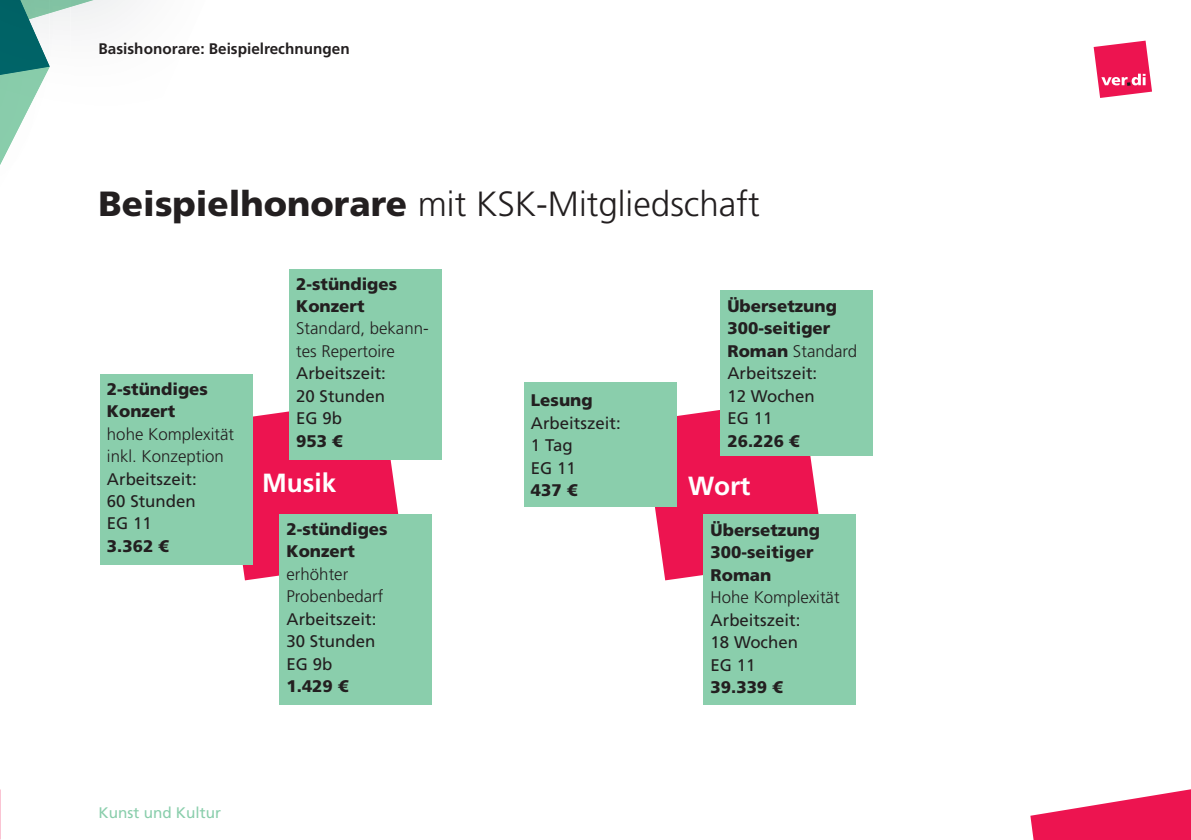
<style>
.page{position:relative;width:1191px;height:840px;background:#fff}
.page>*{position:absolute;margin:0;border:0;box-sizing:border-box;transform-origin:0 0}
.t1{font:300 35px "Frutiger LT Pro";color:#231f20}
.t2{font:700 26.2px "Frutiger LT Pro";color:#fff}
.t3{font:900 16.8px/22.4px "Frutiger LT Pro";color:#231f20}
.t4{font:16.8px/22.4px "Frutiger LT Pro";color:#231f20;text-align:justify}
.t5{font:300 16.8px/22.4px "Frutiger LT Pro";color:#231f20}
.t6{font:700 15.2px "Frutiger LT Pro";color:#231f20}
.t7{font:15.2px "Frutiger LT Pro";color:#8aceac}
.s1{font-weight:900}
.s2{font-weight:300}
.s3{font-weight:400}
</style>
<div class="page">
<svg style="left:1030px;top:789px;width:161px;height:50px"></svg>
<svg style="left:1093px;top:41px;width:59px;height:57px"></svg>
<svg style="left:0;top:0;width:94px;height:165px"></svg>
<img style="left:23px;top:75px;width:26px;height:45px">
<img style="left:0;top:0;width:50px;height:75px">
<svg style="left:222px;top:411px;width:182px;height:169px;background:#ed295f"></svg>
<svg style="left:643px;top:398px;width:176px;height:182px;background:#ee376a"></svg>
<div style="left:100px;top:374px;width:153px;height:190px;background:#8aceac"></div>
<div style="left:524px;top:382px;width:152px;height:124px;background:#8aceac"></div>
<div style="left:279px;top:514px;width:153px;height:190px;background:#8aceac"></div>
<div style="left:703px;top:514px;width:153px;height:190px;background:#8aceac"></div>
<div style="left:289px;top:269px;width:153px;height:190px;background:#8aceac"></div>
<div style="left:720px;top:290px;width:153px;height:166px;background:#8aceac"></div>
<p class="t6" style="left:99px;top:40px;width:252px">Basishonorare: Beispielrechnungen</p>
<h1 class="t1" style="left:99px;top:183px;width:662px"><span class="s1">Beispielhonorare</span> mit KSK-Mitgliedschaft</h1>
<p class="t3" style="left:107px;top:377px;width:103px">2-stündiges<br>Konzert</p>
<p class="t5" style="left:107px;top:422px;width:129px">hohe Komplexität inkl. Konzeption</p>
<p class="t4" style="left:107px;top:467px;width:91px">Arbeitszeit:<br>60 Stunden EG 11</p>
<p class="t3" style="left:107px;top:534px;width:63px">3.362 €</p>
<p class="t3" style="left:296px;top:272px;width:103px">2-stündiges<br>Konzert</p>
<p class="t5" style="left:296px;top:317px;width:134px">Standard, bekann - tes Repertoire</p>
<p class="t4" style="left:296px;top:362px;width:91px">Arbeitszeit:<br>20 Stunden EG 9b</p>
<p class="t3" style="left:296px;top:429px;width:48px">953 €</p>
<p class="t3" style="left:727px;top:294px;width:131px">Übersetzung<br>300-seitiger<br>Roman <span class="s2">Standard<br></span><span class="s3">Arbeitszeit:<br>12 Wochen<br>EG 11</span></p>
<p class="t3" style="left:727px;top:429px;width:74px">26.226 €</p>
<p class="t3" style="left:531px;top:389px;width:63px">Lesung</p>
<p class="t4" style="left:531px;top:411px;width:91px;text-align:left">Arbeitszeit:<br>1 Tag<br>EG 11</p>
<p class="t3" style="left:531px;top:478px;width:48px">437 €</p>
<h2 class="t2" style="left:262px;top:467px;width:76px">Musik</h2>
<h2 class="t2" style="left:688px;top:470px;width:64px">Wort</h2>
<p class="t3" style="left:286px;top:517px;width:103px">2-stündiges<br>Konzert</p>
<p class="t5" style="left:286px;top:562px;width:98px">erhöhter<br>Probenbedarf</p>
<p class="t4" style="left:286px;top:607px;width:91px">Arbeitszeit:<br>30 Stunden EG 9b</p>
<p class="t3" style="left:286px;top:674px;width:63px">1.429 €</p>
<p class="t3" style="left:710px;top:518px;width:111px">Übersetzung<br>300-seitiger<br>Roman</p>
<p class="t5" style="left:710px;top:586px;width:130px">Hohe Komplexität</p>
<p class="t4" style="left:710px;top:608px;width:91px;text-align:left">Arbeitszeit:<br>18 Wochen<br>EG 11</p>
<p class="t3" style="left:710px;top:675px;width:74px">39.339 €</p>
<p class="t7" style="left:99px;top:803px;width:124px">Kunst und Kultur</p>
</div>
